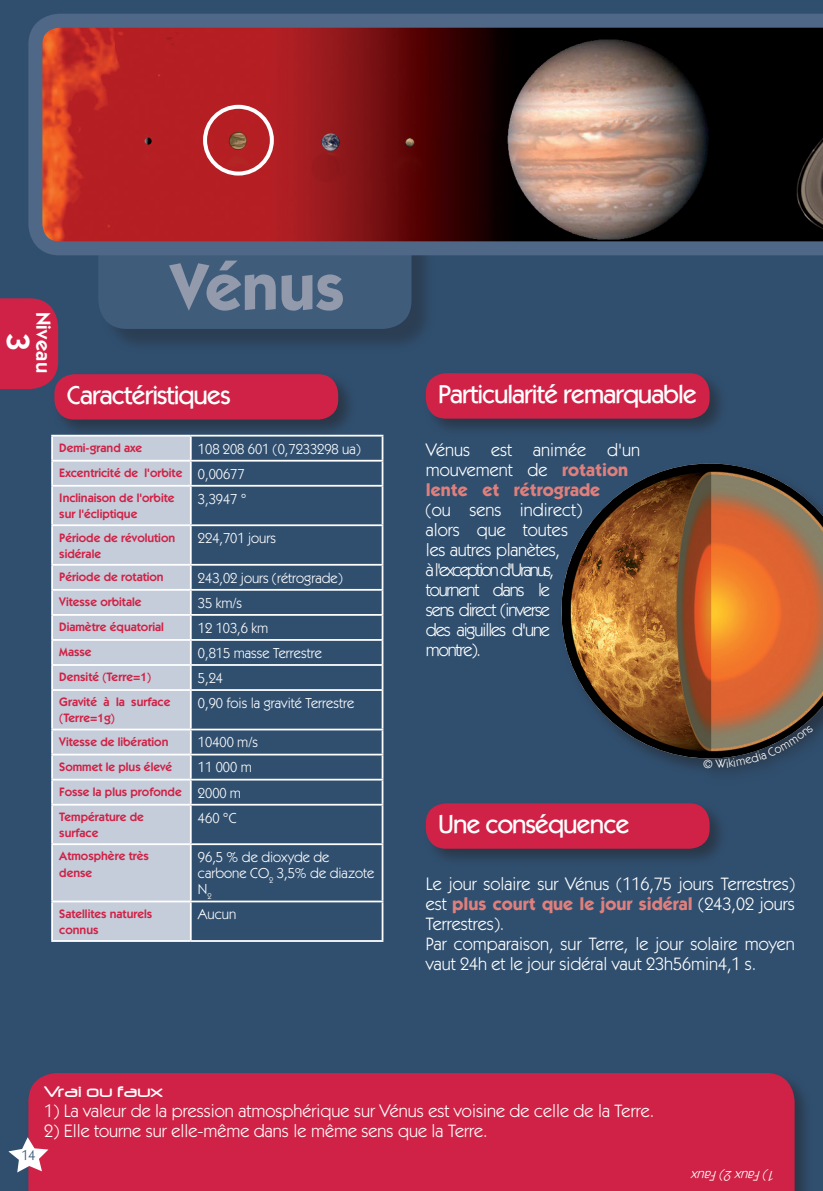
<style>
.page{position:relative;width:823px;height:1191px;background:#fff}
.page>*{position:absolute;margin:0;border:0;box-sizing:border-box;transform-origin:0 0}
.t1{font:700 66px "ITC Kabel Std";color:#929aac}
.t2{font:600 32.2px "ITC Kabel Std";color:#fff}
.t3{font:500 26px "ITC Kabel Std";letter-spacing:-.04em;color:#fff}
.t4{font:600 20.2px "ITC Kabel Std";letter-spacing:.02em;color:#fff}
.t5{font:18px/20px "ITC Kabel Std";color:#fff}
.t6{font:18px/20px "ITC Kabel Std";letter-spacing:-.06em;color:#fff}
.t7{font:18px "Neuropol";color:#fff}
.t8{font:14.6px/16.2px "ITC Kabel Std";color:#fff}
.t9{font:italic 14px "ITC Kabel Std";color:#fff}
.t10{font:14px "ITC Kabel Std";color:#304f6f}
.t11{font:600 12.2px/16.2px "ITC Kabel Std";color:#d02246}
.s1{font-weight:400;font-size:14.6px;color:#fff}
.s2{font-weight:700;color:#e0807c}
</style>
<div class="page">
<div style="left:0;top:0;width:822px;height:1191px;background:#304f6f"></div>
<div style="left:101px;top:224px;width:335px;height:130px;background:#231f20;opacity:.35"></div>
<div style="left:98px;top:221px;width:313px;height:108px;background:#3f5c7b;border-radius:28px"></div>
<div style="left:25px;top:1069px;width:788px;height:122px;background:#231f20;opacity:.5"></div>
<div style="left:28px;top:1073px;width:766px;height:118px;background:#d02246"></div>
<svg style="left:28px;top:14px;width:794px;height:241px;background:#703234"></svg>
<img style="left:561px;top:463px;width:261px;height:295px">
<div style="left:203px;top:105px;width:71px;height:71px;border:4px solid #fff;border-radius:50%"></div>
<div style="left:0;top:298px;width:58px;height:91px;background:#d02246"></div>
<svg style="left:8px;top:1137px;width:40px;height:35px"></svg>
<div style="left:422px;top:370px;width:306px;height:68px;background:#231f20;opacity:.5"></div>
<div style="left:425px;top:373px;width:284px;height:45px;background:#d02246;border-radius:20px"></div>
<div style="left:422px;top:800px;width:306px;height:68px;background:#231f20;opacity:.5"></div>
<div style="left:425px;top:803px;width:284px;height:45px;background:#d02246;border-radius:20px"></div>
<div style="left:51px;top:371px;width:306px;height:68px;background:#231f20;opacity:.5"></div>
<div style="left:54px;top:374px;width:284px;height:45px;background:#d02246;border-radius:20px"></div>
<div style="left:53px;top:436px;width:137px;height:504px;background:#c5cddb"></div>
<hr style="left:51px;top:435px;width:140px;height:1px;background:#fff">
<hr style="left:51px;top:436px;width:2px;height:24px;background:#fff">
<hr style="left:191px;top:435px;width:192px;height:1px;background:#fff">
<hr style="left:381px;top:436px;width:2px;height:24px;background:#fff">
<hr style="left:51px;top:460px;width:140px;height:1px;background:#fff">
<hr style="left:51px;top:461px;width:2px;height:24px;background:#fff">
<hr style="left:191px;top:460px;width:192px;height:1px;background:#fff">
<svg style="left:190px;top:436px;width:1px;height:49px"></svg>
<hr style="left:381px;top:461px;width:2px;height:24px;background:#fff">
<hr style="left:51px;top:485px;width:140px;height:1px;background:#fff">
<hr style="left:51px;top:486px;width:2px;height:38px;background:#fff">
<hr style="left:191px;top:485px;width:192px;height:1px;background:#fff">
<hr style="left:190px;top:486px;width:1px;height:38px;background:#fff">
<hr style="left:381px;top:486px;width:2px;height:38px;background:#fff">
<hr style="left:51px;top:524px;width:140px;height:2px;background:#fff">
<hr style="left:51px;top:526px;width:2px;height:38px;background:#fff">
<hr style="left:191px;top:524px;width:192px;height:2px;background:#fff">
<hr style="left:190px;top:526px;width:1px;height:38px;background:#fff">
<hr style="left:381px;top:526px;width:2px;height:38px;background:#fff">
<hr style="left:51px;top:564px;width:140px;height:1px;background:#fff">
<hr style="left:51px;top:565px;width:2px;height:24px;background:#fff">
<hr style="left:191px;top:564px;width:192px;height:1px;background:#fff">
<hr style="left:381px;top:565px;width:2px;height:24px;background:#fff">
<hr style="left:51px;top:589px;width:140px;height:2px;background:#fff">
<hr style="left:51px;top:591px;width:2px;height:23px;background:#fff">
<hr style="left:191px;top:589px;width:192px;height:2px;background:#fff">
<hr style="left:381px;top:591px;width:2px;height:23px;background:#fff">
<hr style="left:51px;top:614px;width:140px;height:2px;background:#fff">
<hr style="left:51px;top:616px;width:2px;height:23px;background:#fff">
<hr style="left:191px;top:614px;width:192px;height:2px;background:#fff">
<hr style="left:381px;top:616px;width:2px;height:23px;background:#fff">
<hr style="left:51px;top:639px;width:140px;height:2px;background:#fff">
<hr style="left:51px;top:641px;width:2px;height:23px;background:#fff">
<hr style="left:191px;top:639px;width:192px;height:2px;background:#fff">
<hr style="left:381px;top:641px;width:2px;height:23px;background:#fff">
<hr style="left:51px;top:664px;width:140px;height:2px;background:#fff">
<hr style="left:51px;top:666px;width:2px;height:23px;background:#fff">
<hr style="left:191px;top:664px;width:192px;height:2px;background:#fff">
<svg style="left:190px;top:565px;width:1px;height:124px"></svg>
<hr style="left:381px;top:666px;width:2px;height:23px;background:#fff">
<hr style="left:51px;top:689px;width:140px;height:2px;background:#fff">
<hr style="left:51px;top:691px;width:2px;height:37px;background:#fff">
<hr style="left:191px;top:689px;width:192px;height:2px;background:#fff">
<hr style="left:190px;top:691px;width:1px;height:37px;background:#fff">
<hr style="left:381px;top:691px;width:2px;height:37px;background:#fff">
<hr style="left:51px;top:728px;width:140px;height:2px;background:#fff">
<hr style="left:51px;top:730px;width:2px;height:23px;background:#fff">
<hr style="left:191px;top:728px;width:192px;height:2px;background:#fff">
<hr style="left:381px;top:730px;width:2px;height:23px;background:#fff">
<hr style="left:51px;top:753px;width:140px;height:2px;background:#fff">
<hr style="left:51px;top:755px;width:2px;height:23px;background:#fff">
<hr style="left:191px;top:753px;width:192px;height:2px;background:#fff">
<hr style="left:381px;top:755px;width:2px;height:23px;background:#fff">
<hr style="left:51px;top:778px;width:140px;height:2px;background:#fff">
<hr style="left:51px;top:780px;width:2px;height:24px;background:#fff">
<hr style="left:191px;top:778px;width:192px;height:2px;background:#fff">
<svg style="left:190px;top:730px;width:1px;height:74px"></svg>
<hr style="left:381px;top:780px;width:2px;height:24px;background:#fff">
<hr style="left:51px;top:804px;width:140px;height:1px;background:#fff">
<hr style="left:51px;top:805px;width:2px;height:38px;background:#fff">
<hr style="left:191px;top:804px;width:192px;height:1px;background:#fff">
<hr style="left:190px;top:805px;width:1px;height:38px;background:#fff">
<hr style="left:381px;top:805px;width:2px;height:38px;background:#fff">
<hr style="left:51px;top:843px;width:140px;height:2px;background:#fff">
<hr style="left:51px;top:845px;width:2px;height:55px;background:#fff">
<hr style="left:191px;top:843px;width:192px;height:2px;background:#fff">
<hr style="left:190px;top:845px;width:1px;height:55px;background:#fff">
<hr style="left:381px;top:845px;width:2px;height:55px;background:#fff">
<hr style="left:51px;top:900px;width:140px;height:2px;background:#fff">
<hr style="left:51px;top:902px;width:2px;height:38px;background:#fff">
<hr style="left:191px;top:900px;width:192px;height:2px;background:#fff">
<hr style="left:190px;top:902px;width:1px;height:38px;background:#fff">
<hr style="left:381px;top:902px;width:2px;height:38px;background:#fff">
<hr style="left:51px;top:940px;width:140px;height:2px;background:#fff">
<hr style="left:191px;top:940px;width:192px;height:2px;background:#fff">
<svg style="left:703px;top:725px;width:110px;height:43px"></svg>
<p class="t4" style="left:55px;top:311px;width:63px;rotate:90deg">Niveau</p>
<h2 class="t2" style="left:37px;top:333px;width:19px;rotate:90deg">3</h2>
<h1 class="t1" style="left:171px;top:247px;width:175px">Vénus</h1>
<h3 class="t3" style="left:67px;top:380px;width:165px">Caractéristiques</h3>
<p class="t11" style="left:59px;top:439px;width:84px">Demi-grand axe</p>
<p class="t8" style="left:198px;top:440px;width:164px">108 208 601 (0,7233298 ua)</p>
<p class="t11" style="left:59px;top:460px;width:187px;line-height:25px">Excentricité de l'orbite <span class="s1">0,00677<br></span>Inclinaison de l'orbite</p>
<p class="t11" style="left:59px;top:506px;width:80px">sur l'écliptique</p>
<p class="t8" style="left:198px;top:490px;width:50px">3,3947 °</p>
<p class="t11" style="left:59px;top:529px;width:117px">Période de révolution sidérale</p>
<p class="t8" style="left:198px;top:530px;width:80px">224,701 jours</p>
<p class="t11" style="left:59px;top:569px;width:106px">Période de rotation</p>
<p class="t8" style="left:198px;top:569px;width:146px">243,02 jours (rétrograde)</p>
<p class="t11" style="left:59px;top:594px;width:84px">Vitesse orbitale</p>
<p class="t8" style="left:198px;top:594px;width:46px">35 km/s</p>
<p class="t11" style="left:59px;top:619px;width:106px">Diamètre équatorial</p>
<p class="t8" style="left:198px;top:620px;width:72px">12 103,6 km</p>
<p class="t11" style="left:59px;top:644px;width:34px">Masse</p>
<p class="t8" style="left:198px;top:645px;width:125px">0,815 masse Terrestre</p>
<p class="t11" style="left:59px;top:669px;width:93px">Densité (Terre=1)</p>
<p class="t8" style="left:198px;top:670px;width:27px">5,24</p>
<p class="t11" style="left:59px;top:694px;width:113px">Gravité à la surface (Terre=1g)</p>
<p class="t8" style="left:198px;top:695px;width:158px">0,90 fois la gravité Terrestre</p>
<p class="t11" style="left:59px;top:733px;width:111px">Vitesse de libération</p>
<p class="t8" style="left:198px;top:734px;width:62px">10400 m/s</p>
<p class="t11" style="left:59px;top:758px;width:114px">Sommet le plus élevé</p>
<p class="t8" style="left:198px;top:759px;width:55px">11 000 m</p>
<p class="t11" style="left:59px;top:779px;width:183px;line-height:25px">Fosse la plus profonde <span class="s1">2000 m<br></span>Température de</p>
<p class="t11" style="left:59px;top:824px;width:41px">surface</p>
<p class="t8" style="left:198px;top:809px;width:40px">460 °C</p>
<p class="t11" style="left:59px;top:848px;width:91px">Atmosphère très dense</p>
<p class="t8" style="left:198px;top:849px;width:178px">96,5 % de dioxyde de carbone CO<sub>2</sub> 3,5% de diazote<br>N<sub>2</sub></p>
<p class="t11" style="left:59px;top:905px;width:94px">Satellites naturels connus</p>
<p class="t8" style="left:198px;top:906px;width:40px">Aucun</p>
<h3 class="t3" style="left:438px;top:379px;width:260px">Particularité remarquable</h3>
<p class="t5" style="left:425px;top:440px;width:216px">Vénus est animée d'un mouvement de <span class="s2">rotation lente et rétrograde</span></p>
<p class="t6" style="left:425px;top:500px;width:158px">(ou sens indirect) alors que toutes les autres planètes,<br>à l'exception d'Uranus, tournent dans le sens direct (inverse<br>des aiguilles d'une montre).</p>
<h3 class="t3" style="left:438px;top:809px;width:193px">Une conséquence</h3>
<p class="t5" style="left:425px;top:874px;width:370px">Le jour solaire sur Vénus (116,75 jours Terrestres) est <span class="s2">plus court que le jour sidéral</span> (243,02 jours Terrestres).<br>Par comparaison, sur Terre, le jour solaire moyen vaut 24h et le jour sidéral vaut 23h56min4,1 s.</p>
<p class="t10" style="left:22px;top:1147px;width:15px">14</p>
<p class="t7" style="left:44px;top:1082px;width:120px">Vrai ou faux</p>
<p class="t5" style="left:44px;top:1100px;width:611px">1) La valeur de la pression atmosphérique sur Vénus est voisine de celle de la Terre.</p>
<p class="t5" style="left:44px;top:1120px;width:444px">2) Elle tourne sur elle-même dans le même sens que la Terre.</p>
<p class="t9" style="left:775px;top:1184px;width:89px;rotate:-180deg">1)Faux2)Faux</p>
</div>
